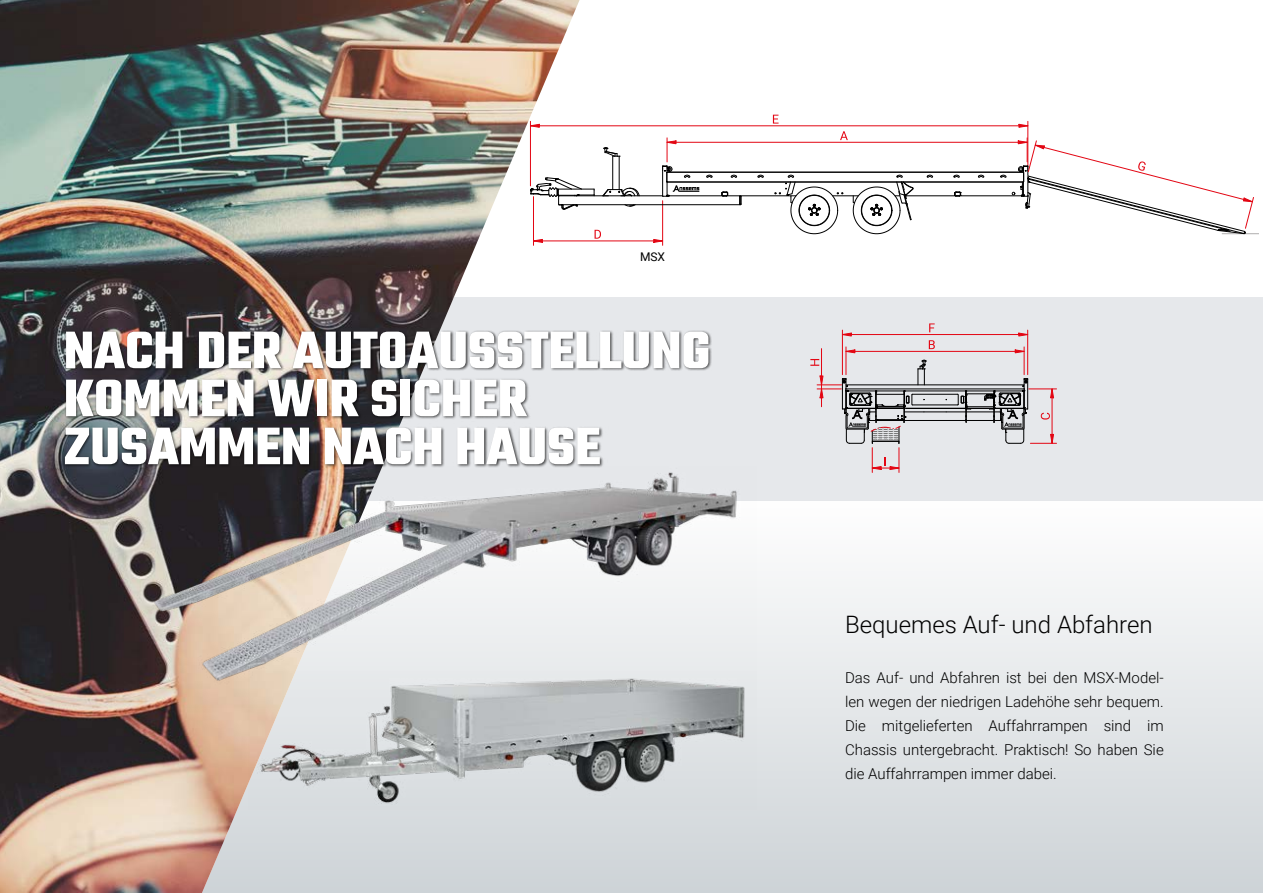
<style>
.page{position:relative;width:1263px;height:893px;background:#fff}
.page>*{position:absolute;margin:0;border:0;box-sizing:border-box;transform-origin:0 0}
.t1{font:700 57px/48px "Teko";color:#fff}
.t2{font:300 24px "Roboto";color:#000}
.t3{font:300 15px/24px "Roboto";color:#000;text-align:justify}
.t4{font:12px "Roboto";color:#000}
</style>
<div class="page">
<div style="left:0;top:298px;width:1263px;height:203px;background:#e6e8eb"></div>
<div style="left:0;top:501px;width:1263px;height:392px;background:linear-gradient(to bottom,#fefefe,#cdd3d7)"></div>
<img style="left:0;top:0;width:579px;height:893px">
<hr style="left:1222px;top:233px;width:37px;height:1px;background:#afaeae">
<svg style="left:840px;top:131px;width:8px;height:9px"></svg>
<hr style="left:667px;top:142px;width:360px;height:1px;background:#e30613">
<hr style="left:533px;top:197px;width:1px;height:48px;background:#e30613">
<hr style="left:662px;top:201px;width:1px;height:44px;background:#e30613">
<svg style="left:594px;top:230px;width:7px;height:9px"></svg>
<svg style="left:531px;top:239px;width:12px;height:4px"></svg>
<svg style="left:653px;top:239px;width:11px;height:4px"></svg>
<hr style="left:533px;top:240px;width:130px;height:1px;background:#e30613">
<hr style="left:530px;top:121px;width:1px;height:65px;background:#e30613">
<hr style="left:1027px;top:121px;width:1px;height:45px;background:#e30613">
<svg style="left:773px;top:115px;width:5px;height:9px"></svg>
<svg style="left:528px;top:124px;width:12px;height:4px"></svg>
<svg style="left:1018px;top:124px;width:11px;height:4px"></svg>
<hr style="left:530px;top:125px;width:498px;height:1px;background:#e30613">
<hr style="left:727px;top:195px;width:69px;height:1px;background:#000">
<hr style="left:906px;top:195px;width:49px;height:1px;background:#000">
<hr style="left:667px;top:182px;width:356px;height:1px;background:#000">
<hr style="left:667px;top:172px;width:356px;height:1px;background:#000">
<svg style="left:926px;top:174px;width:7px;height:4px"></svg>
<svg style="left:757px;top:174px;width:7px;height:4px"></svg>
<svg style="left:774px;top:174px;width:140px;height:60px"></svg>
<svg style="left:953px;top:138px;width:301px;height:97px"></svg>
<svg style="left:529px;top:138px;width:213px;height:72px"></svg>
<svg style="left:810px;top:323px;width:246px;height:149px"></svg>
<img style="left:137px;top:467px;width:619px;height:240px">
<img style="left:249px;top:672px;width:507px;height:138px">
<div style="left:64px;top:330px;width:648px;height:137px;background:#000;opacity:.7"></div>
<p class="t4" style="left:640px;top:248px;width:27px">MSX</p>
<h1 class="t1" style="left:64px;top:330px;width:648px">NACH DER AUTOAUSSTELLUNG<br>KOMMEN WIR SICHER<br>ZUSAMMEN NACH HAUSE</h1>
<h2 class="t2" style="left:845px;top:608px;width:309px">Bequemes Auf- und Abfahren</h2>
<p class="t3" style="left:845px;top:665px;width:320px">Das Auf- und Abfahren ist bei den MSX-Model&shy;len wegen der niedrigen Ladehöhe sehr bequem.<br>Die mitgelieferten Auffahrrampen sind im Chassis untergebracht. Praktisch! So haben Sie die Auffahrrampen immer dabei.</p>
</div>
